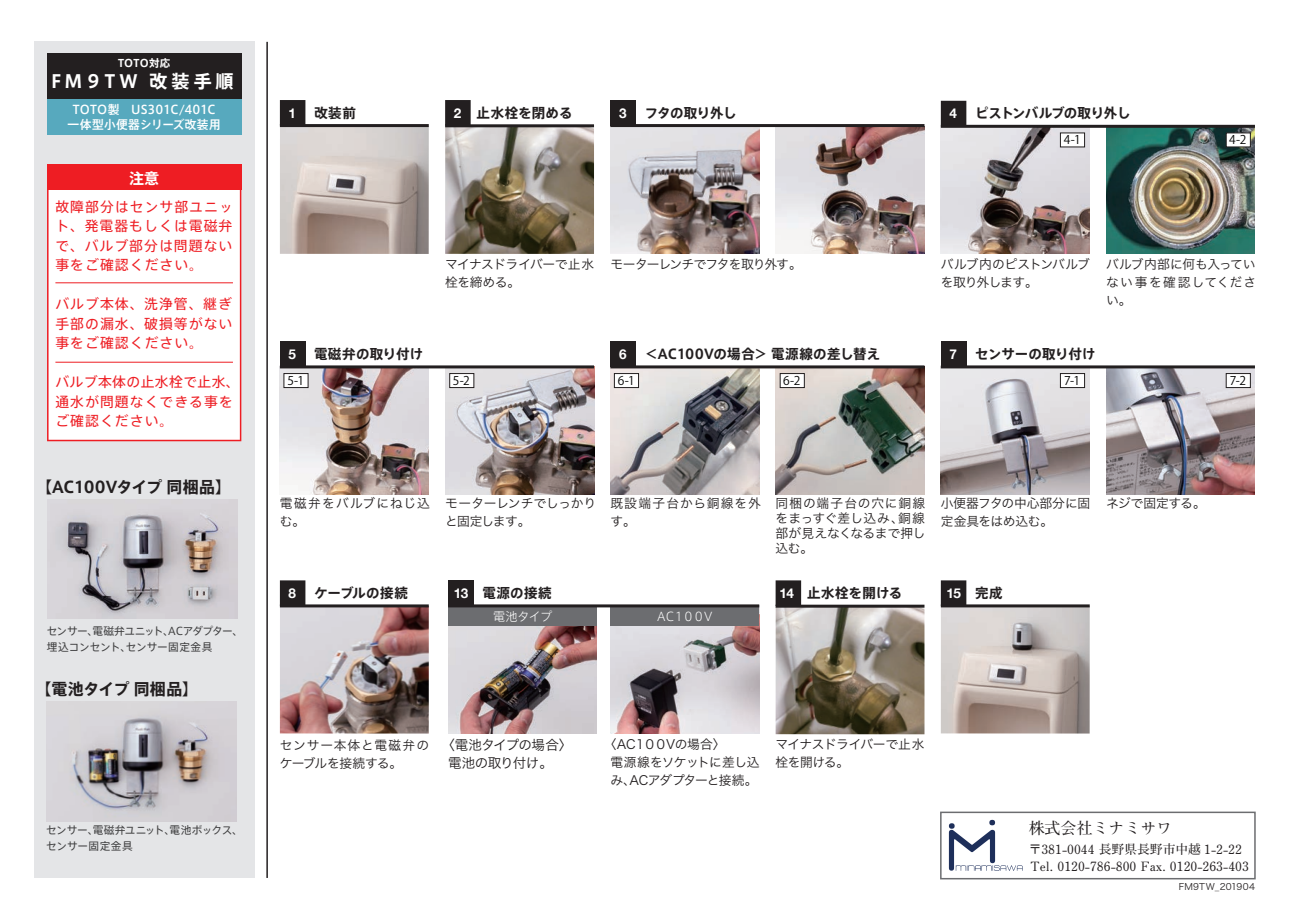
<style>
.page{position:relative;width:1289px;height:919px;background:#fff}
.page>*{position:absolute;margin:0;border:0;box-sizing:border-box;transform-origin:0 0}
.t1{font:700 18px "Axis Std";letter-spacing:.215em;color:#fff}
.t2{font:700 15.9px "Axis Std";letter-spacing:-.01em;color:#231f20}
.t3{font:700 15.9px "Axis Std";letter-spacing:.015em;color:#231f20}
.t4{font:700 15.9px "Futo Min A101 Pr 5";color:#231f20}
.t5{font:700 15px "Axis Std";color:#fff}
.t6{font:13.8px/19.5px "Axis Std";letter-spacing:.075em;color:#ee1d23;text-align:justify}
.t7{font:700 13.5px "Axis Std";color:#231f20}
.t8{font:700 13.5px "Axis Std";letter-spacing:-.03em;color:#231f20}
.t9{font:13.5px/18px "Hira Kaku Pro W3";letter-spacing:-.035em;color:#231f20}
.t10{font:700 13.5px "Helvetica Neue";color:#fff}
.t11{font:12.75px/18px "Hira Kaku Pro W3";letter-spacing:-.015em;color:#231f20}
.t12{font:700 12.75px "Futo Min A101 Pr 5";color:#231f20}
.t13{font:12.75px/18px "Hira Kaku Pro W3";letter-spacing:-.045em;color:#231f20}
.t14{font:12.75px/18px "Hira Kaku Pro W3";letter-spacing:.035em;color:#231f20}
.t15{font:12.75px/18px "Hira Kaku Pro W3";letter-spacing:-.05em;color:#231f20}
.t16{font:12.75px/18px "Hira Kaku Pro W3";letter-spacing:-.04em;color:#231f20}
.t17{font:12.75px "Hira Kaku Pro W3";letter-spacing:-.07em;color:#231f20}
.t18{font:12.75px/18px "Hira Kaku Pro W3";letter-spacing:.08em;color:#231f20}
.t19{font:12.75px/18px "Hira Kaku Pro W3";letter-spacing:.085em;color:#231f20}
.t20{font:500 12px/15px "Axis Std";letter-spacing:.015em;color:#fff;text-align:center}
.t21{font:12px "Koz Go Pr 6 N";color:#030303}
.t22{font:300 12px "Axis Std";letter-spacing:-.065em;color:#fff}
.t23{font:10.65px/16.5px "Axis Std";letter-spacing:-.02em;color:#3e3e3f}
.t24{font:700 10.5px "Axis Std";letter-spacing:.025em;color:#fff}
.t25{font:9px "Hira Kaku Pro W3";letter-spacing:.02em;color:#231f20}
.s1{font-family:"Helvetica Neue";color:#fff}
.s2{font-family:"Axis Std";color:#231f20}
</style>
<div class="page">
<div style="left:34px;top:41px;width:220px;height:836px;background:#e4e5e7"></div>
<hr style="left:266px;top:42px;width:2px;height:835px;background:#231f20">
<img style="left:47px;top:499px;width:190px;height:120px">
<div style="left:47px;top:54px;width:194px;height:46px;background:#231f20"></div>
<div style="left:47px;top:100px;width:194px;height:35px;background:#57a9be"></div>
<div style="left:47px;top:190px;width:194px;height:251px;background:#fff"></div>
<div style="left:47px;top:164px;width:194px;height:26px;background:#ee1d23"></div>
<hr style="left:55px;top:282px;width:178px;height:1px;background:#ee1d23">
<hr style="left:55px;top:362px;width:178px;height:1px;background:#ee1d23">
<img style="left:47px;top:701px;width:190px;height:120px">
<svg style="left:948px;top:819px;width:74px;height:51px"></svg>
<div style="left:940px;top:811px;width:315px;height:68px;border:2px solid #6c6d70"></div>
<img style="left:445px;top:368px;width:149px;height:126px">
<img style="left:280px;top:368px;width:149px;height:126px">
<div style="left:280px;top:341px;width:25px;height:26px;background:#231f20"></div>
<hr style="left:280px;top:365px;width:314px;height:3px;background:#231f20">
<div style="left:449px;top:373px;width:25px;height:15px;background:#fff;border:1px solid #231f20"></div>
<div style="left:283px;top:373px;width:25px;height:15px;background:#fff;border:1px solid #231f20"></div>
<img style="left:775px;top:368px;width:149px;height:126px">
<img style="left:610px;top:368px;width:149px;height:126px">
<div style="left:610px;top:341px;width:26px;height:26px;background:#231f20"></div>
<hr style="left:610px;top:365px;width:314px;height:3px;background:#231f20">
<div style="left:779px;top:373px;width:25px;height:15px;background:#fff;border:1px solid #231f20"></div>
<div style="left:614px;top:373px;width:25px;height:15px;background:#fff;border:1px solid #231f20"></div>
<img style="left:1106px;top:368px;width:148px;height:126px">
<img style="left:940px;top:368px;width:149px;height:126px">
<div style="left:940px;top:341px;width:26px;height:26px;background:#231f20"></div>
<hr style="left:940px;top:365px;width:314px;height:3px;background:#231f20">
<div style="left:1225px;top:373px;width:25px;height:15px;background:#fff;border:1px solid #231f20"></div>
<div style="left:1060px;top:373px;width:24px;height:15px;background:#fff;border:1px solid #231f20"></div>
<img style="left:1106px;top:128px;width:148px;height:126px">
<img style="left:280px;top:127px;width:149px;height:127px">
<div style="left:280px;top:100px;width:25px;height:26px;background:#231f20"></div>
<hr style="left:280px;top:124px;width:149px;height:3px;background:#231f20">
<img style="left:445px;top:127px;width:149px;height:127px">
<div style="left:445px;top:100px;width:25px;height:26px;background:#231f20"></div>
<hr style="left:445px;top:124px;width:149px;height:3px;background:#231f20">
<img style="left:940px;top:128px;width:149px;height:126px">
<img style="left:775px;top:127px;width:149px;height:127px">
<img style="left:610px;top:127px;width:149px;height:127px">
<div style="left:610px;top:100px;width:26px;height:25px;background:#231f20"></div>
<hr style="left:610px;top:124px;width:314px;height:3px;background:#231f20">
<div style="left:940px;top:101px;width:26px;height:25px;background:#231f20"></div>
<hr style="left:940px;top:125px;width:314px;height:3px;background:#231f20">
<div style="left:1225px;top:132px;width:25px;height:15px;background:#fff;border:1px solid #231f20"></div>
<div style="left:1060px;top:132px;width:24px;height:15px;background:#fff"></div>
<img style="left:448px;top:625px;width:149px;height:108px">
<img style="left:610px;top:625px;width:149px;height:108px">
<div style="left:610px;top:606px;width:149px;height:19px;background:#6c6d70"></div>
<div style="left:448px;top:606px;width:149px;height:19px;background:#6c6d70"></div>
<div style="left:448px;top:580px;width:25px;height:26px;background:#231f20"></div>
<hr style="left:448px;top:604px;width:311px;height:3px;background:#231f20">
<img style="left:940px;top:607px;width:149px;height:126px">
<div style="left:940px;top:580px;width:26px;height:26px;background:#231f20"></div>
<hr style="left:940px;top:604px;width:149px;height:3px;background:#231f20">
<div style="left:280px;top:580px;width:25px;height:26px;background:#231f20"></div>
<img style="left:280px;top:607px;width:149px;height:126px">
<hr style="left:280px;top:604px;width:149px;height:3px;background:#231f20">
<img style="left:775px;top:607px;width:149px;height:127px">
<div style="left:775px;top:580px;width:26px;height:26px;background:#231f20"></div>
<hr style="left:775px;top:604px;width:149px;height:3px;background:#231f20">
<p class="t24" style="left:118px;top:55px;width:54px">TOTO対応</p>
<p class="t20" style="left:67px;top:101px;width:155px">TOTO製　US301C/401C一体型小便器シリーズ改装用</p>
<h1 class="t1" style="left:51px;top:67px;width:184px">FM９TW 改装手順</h1>
<p class="t5" style="left:129px;top:167px;width:31px">注意</p>
<p class="t6" style="left:55px;top:196px;width:179px">故障部分はセンサ部ユニット、発電器もしくは電磁弁で、バルブ部分は問題ない事をご確認ください。</p>
<p class="t6" style="left:55px;top:293px;width:178px">バルブ本体、洗浄管、継ぎ手部の漏水、破損等がない事をご確認ください。</p>
<p class="t6" style="left:55px;top:371px;width:186px;text-align:left">バルブ本体の止水栓で止水、通水が問題なくできる事をご確認ください。</p>
<p class="t2" style="left:36px;top:474px;width:196px">【AC100Vタイプ 同梱品】</p>
<p class="t23" style="left:47px;top:621px;width:198px">センサー、電磁弁ユニット、ACアダプター、埋込コンセント、センサー固定金具</p>
<p class="t3" style="left:36px;top:676px;width:164px">【電池タイプ 同梱品】</p>
<p class="t23" style="left:46px;top:820px;width:198px">センサー、電磁弁ユニット、電池ボックス、センサー固定金具</p>
<p class="t10" style="left:288px;top:102px;width:9px">1</p>
<p class="t7" style="left:314px;top:103px;width:43px">改装前</p>
<p class="t7" style="left:453px;top:102px;width:120px"><span class="s1">2</span> 止水栓を閉める</p>
<p class="t10" style="left:619px;top:103px;width:9px">3</p>
<p class="t8" style="left:644px;top:103px;width:94px">フタの取り外し</p>
<p class="t10" style="left:949px;top:103px;width:9px">4</p>
<p class="t8" style="left:975px;top:102px;width:157px">ピストンバルブの取り外し</p>
<p class="t21" style="left:1063px;top:133px;width:18px">4-1</p>
<p class="t21" style="left:1229px;top:133px;width:19px">4-2</p>
<p class="t10" style="left:288px;top:344px;width:9px">5</p>
<p class="t7" style="left:314px;top:343px;width:110px">電磁弁の取り付け</p>
<p class="t11" style="left:445px;top:254px;width:150px">マイナスドライバーで止水栓を締める。</p>
<p class="t17" style="left:610px;top:252px;width:193px">モーターレンチでフタを取り外す。</p>
<p class="t15" style="left:940px;top:254px;width:151px">バルブ内のピストンバルブを取り外します。</p>
<p class="t11" style="left:1106px;top:254px;width:152px;text-align:justify">バルブ内部に何も入っていない事を確認してください。</p>
<p class="t10" style="left:619px;top:344px;width:9px">6</p>
<p class="t7" style="left:644px;top:343px;width:237px">＜AC100Vの場合＞ 電源線の差し替え</p>
<p class="t10" style="left:949px;top:344px;width:9px">7</p>
<p class="t7" style="left:975px;top:343px;width:122px">センサーの取り付け</p>
<p class="t21" style="left:287px;top:373px;width:18px">5-1</p>
<p class="t21" style="left:453px;top:373px;width:18px">5-2</p>
<p class="t21" style="left:617px;top:373px;width:18px">6-1</p>
<p class="t21" style="left:783px;top:373px;width:19px">6-2</p>
<p class="t21" style="left:1064px;top:373px;width:18px">7-1</p>
<p class="t21" style="left:1229px;top:373px;width:18px">7-2</p>
<p class="t18" style="left:280px;top:493px;width:151px">電磁弁をバルブにねじ込む。</p>
<p class="t11" style="left:445px;top:493px;width:153px">モーターレンチでしっかりと固定します。</p>
<p class="t19" style="left:610px;top:493px;width:152px">既設端子台から銅線を外す。</p>
<p class="t11" style="left:775px;top:495px;width:151px;line-height:15px;text-align:justify">同梱の端子台の穴に銅線をまっすぐ差し込み、銅線部が見えなくなるまで押し込む。</p>
<p class="t11" style="left:940px;top:493px;width:151px">小便器フタの中心部分に固定金具をはめ込む。</p>
<p class="t11" style="left:1106px;top:493px;width:101px">ネジで固定する。</p>
<p class="t10" style="left:288px;top:582px;width:9px">8</p>
<p class="t7" style="left:314px;top:582px;width:95px">ケーブルの接続</p>
<p class="t7" style="left:454px;top:582px;width:99px"><span class="s1">13</span> 電源の接続</p>
<p class="t10" style="left:946px;top:582px;width:58px">15 <span class="s2">完成</span></p>
<p class="t7" style="left:779px;top:583px;width:124px"><span class="s1">14</span> 止水栓を開ける</p>
<p class="t22" style="left:493px;top:608px;width:61px">電池タイプ</p>
<p class="t22" style="left:657px;top:608px;width:57px">AC１００V</p>
<p class="t14" style="left:280px;top:735px;width:151px">センサー本体と電磁弁のケーブルを接続する。</p>
<p class="t13" style="left:610px;top:734px;width:151px;text-indent:-6px">〈AC１００Vの場合〉<br>電源線をソケットに差し込み、ACアダプターと接続。</p>
<p class="t16" style="left:775px;top:734px;width:150px">マイナスドライバーで止水栓を開ける。</p>
<p class="t9" style="left:448px;top:734px;width:126px;text-indent:-7px">〈電池タイプの場合〉電池の取り付け。</p>
<p class="t4" style="left:1028px;top:815px;width:145px">株式会社ミナミサワ</p>
<p class="t12" style="left:1028px;top:839px;width:215px">〒381-0044 長野県長野市中越 1-2-22</p>
<p class="t12" style="left:1030px;top:856px;width:220px">Tel. 0120-786-800 Fax. 0120-263-403</p>
<p class="t25" style="left:1178px;top:878px;width:77px">FM9TW_201904</p>
</div>
